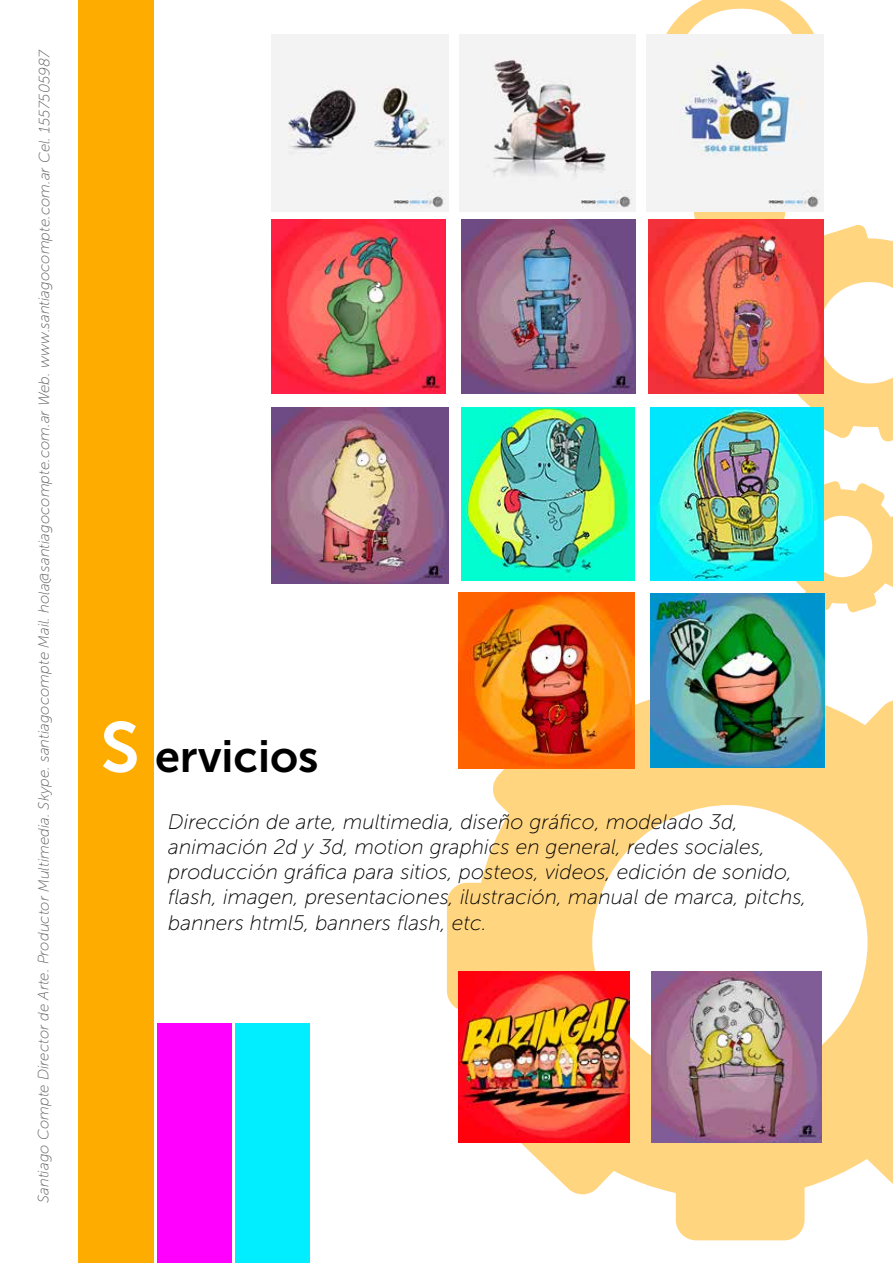
<style>
.page{position:relative;width:893px;height:1263px;background:#fff}
.page>*{position:absolute;margin:0;border:0;box-sizing:border-box;transform-origin:0 0}
.t1{font:45px "Museo Sans 700";color:#000}
.t2{font:italic 21px/25.2px "Museo Sans 100";color:#000}
.t3{font:italic 15px "Museo Sans 100";color:#606060}
.s1{font-size:70.5px;color:#fff}
</style>
<div class="page">
<div style="left:157px;top:1023px;width:75px;height:240px;background:#f0f"></div>
<div style="left:235px;top:1023px;width:75px;height:240px;background:#0ef"></div>
<div style="left:78px;top:0;width:75px;height:1263px;background:#ffac00"></div>
<svg style="left:447px;top:654px;width:446px;height:586px;fill:#ffd580"></svg>
<svg style="left:796px;top:481px;width:97px;height:132px"></svg>
<svg style="left:655px;top:0;width:238px;height:442px"></svg>
<img style="left:459px;top:592px;width:176px;height:176px">
<img style="left:459px;top:971px;width:170px;height:171px">
<img style="left:650px;top:593px;width:174px;height:174px">
<img style="left:651px;top:971px;width:171px;height:171px">
<img style="left:649px;top:220px;width:174px;height:174px">
<img style="left:650px;top:407px;width:174px;height:174px">
<img style="left:461px;top:407px;width:174px;height:174px">
<img style="left:272px;top:407px;width:176px;height:177px">
<img style="left:272px;top:220px;width:174px;height:174px">
<img style="left:461px;top:220px;width:174px;height:174px">
<img style="left:647px;top:35px;width:176px;height:176px">
<img style="left:459px;top:35px;width:177px;height:176px">
<img style="left:272px;top:35px;width:176px;height:176px">
<p class="t3" style="left:36px;top:1203px;width:1155px;rotate:-90deg">Santiago Compte Director de Arte. Productor Multimedia. Skype. santiagocompte Mail. hola@santiagocompte.com.ar Web. www.santiagocompte.com.ar Cel. 1557505987</p>
<h1 class="t1" style="left:100px;top:731px;width:220px"><span class="s1">S</span> ervicios</h1>
<p class="t2" style="left:168px;top:809px;width:640px">Dirección de arte, multimedia, diseño gráfico, modelado 3d, animación 2d y 3d, motion graphics en general, redes sociales, producción gráfica para sitios, posteos, videos, edición de sonido, flash, imagen, presentaciones, ilustración, manual de marca, pitchs, banners html5, banners flash, etc.</p>
</div>
